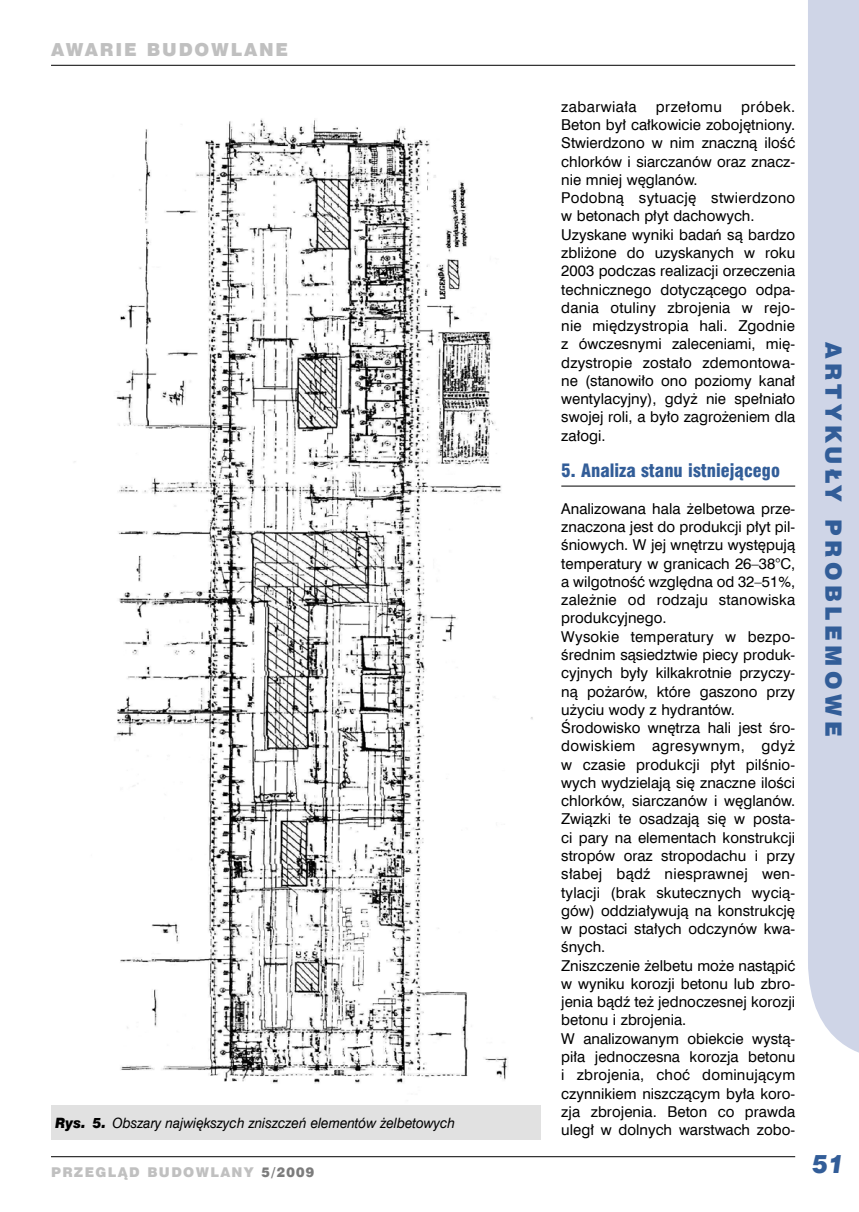
<style>
.page{position:relative;width:859px;height:1212px;background:#fff}
.page>*{position:absolute;margin:0;border:0;box-sizing:border-box;transform-origin:0 0}
.t1{font:italic 25.5px "Swis 721 Blk EU";color:#325d98;scale:.95 1}
.t2{font:22.5px "Swis 721 Blk EU";letter-spacing:.2em;color:#325d98}
.t3{font:18px "Swis 721 Blk Cn EU";color:#325d98}
.t4{font:18px "Swis 721 Blk EU";letter-spacing:.1em;color:#c0c0c0}
.t5{font:15px/18.3px "Swis 721 EU Normal";color:#000}
.t6{font:15px "Swis 721 EU Normal";letter-spacing:.025em;color:#000}
.t7{font:14.25px "Swis 721 EU Italic";color:#000;scale:.95 1}
.t8{font:13.5px "Swis 721 Blk EU";letter-spacing:.1em;color:#c0c0c0}
.s1{font-family:"Swis 721 Blk EU";font-style:italic}
.s2{color:#7c7c7c}
</style>
<div class="page">
<hr style="left:51px;top:1156px;width:744px;height:1px;background:#000">
<hr style="left:51px;top:65px;width:744px;height:1px;background:#000">
<div style="left:808px;top:0;width:51px;height:1053px;background:#cfd5e7"></div>
<hr style="left:561px;top:486px;width:234px;height:1px;background:#000">
<img style="left:51px;top:119px;width:489px;height:987px">
<div style="left:51px;top:1106px;width:489px;height:34px;background:#e1e1e1"></div>
<p class="t4" style="left:51px;top:38px;width:239px">AWARIE BUDOWLANE</p>
<p class="t7" style="left:55px;top:1114px;width:422px"><span class="s1">Rys. 5.</span> Obszary największych zniszczeń elementów żelbetowych</p>
<p class="t8" style="left:51px;top:1163px;width:265px">PRZEGLĄD BUDOWLANY <span class="s2">5/2009</span></p>
<p class="t5" style="left:561px;top:98px;width:235px;text-indent:180px">próbek.<br>Beton był całkowicie zobojętniony.<br>Stwierdzono w nim znaczną ilość chlorków i siarczanów oraz znacz&shy;nie mniej węglanów.<br>Podobną sytuację stwierdzono w betonach płyt dachowych.<br>Uzyskane wyniki badań są bardzo zbliżone do uzyskanych w roku<br>2003 podczas realizacji orzeczenia technicznego dotyczącego odpa&shy;dania otuliny zbrojenia w rejo&shy;nie międzystropia hali. Zgodnie z ówczesnymi zaleceniami, mię&shy;dzystropie zostało zdemontowa&shy;ne (stanowiło ono poziomy kanał wentylacyjny), gdyż nie spełniało swojej roli, a było zagrożeniem dla załogi.</p>
<p class="t3" style="left:561px;top:460px;width:220px">5. Analiza stanu istniejącego</p>
<p class="t5" style="left:561px;top:500px;width:235px">Analizowana hala żelbetowa prze&shy;znaczona jest do produkcji płyt pil&shy;śniowych. W jej wnętrzu występują temperatury w granicach 26–38°C, a wilgotność względna od 32–51%, zależnie od rodzaju stanowiska produkcyjnego.<br>Wysokie temperatury w bezpo&shy;średnim sąsiedztwie piecy produk&shy;cyjnych były kilkakrotnie przyczy&shy;ną pożarów, które gaszono przy użyciu wody z hydrantów.<br>Środowisko wnętrza hali jest śro&shy;dowiskiem agresywnym, gdyż w czasie produkcji płyt pilśnio&shy;wych wydzielają się znaczne ilości chlorków, siarczanów i węglanów.<br>Związki te osadzają się w posta&shy;ci pary na elementach konstrukcji stropów oraz stropodachu i przy słabej bądź niesprawnej wen&shy;tylacji (brak skutecznych wycią&shy;gów) oddziaływują na konstrukcję w postaci stałych odczynów kwa&shy;śnych.<br>Zniszczenie żelbetu może nastąpić w wyniku korozji betonu lub zbro&shy;jenia bądź też jednoczesnej korozji betonu i zbrojenia.<br>W analizowanym obiekcie wystą&shy;piła jednoczesna korozja betonu i zbrojenia, choć dominującym czynnikiem niszczącym była koro&shy;zja zbrojenia. Beton co prawda uległ w dolnych warstwach zobo-</p>
<p class="t6" style="left:561px;top:97px;width:77px">zabarwiała</p>
<p class="t6" style="left:656px;top:97px;width:67px">przełomu</p>
<h2 class="t2" style="left:848px;top:342px;width:395px;rotate:90deg">ARTYKUŁY PROBLEMOWE</h2>
<h1 class="t1" style="left:812px;top:1147px;width:35px">51</h1>
</div>
